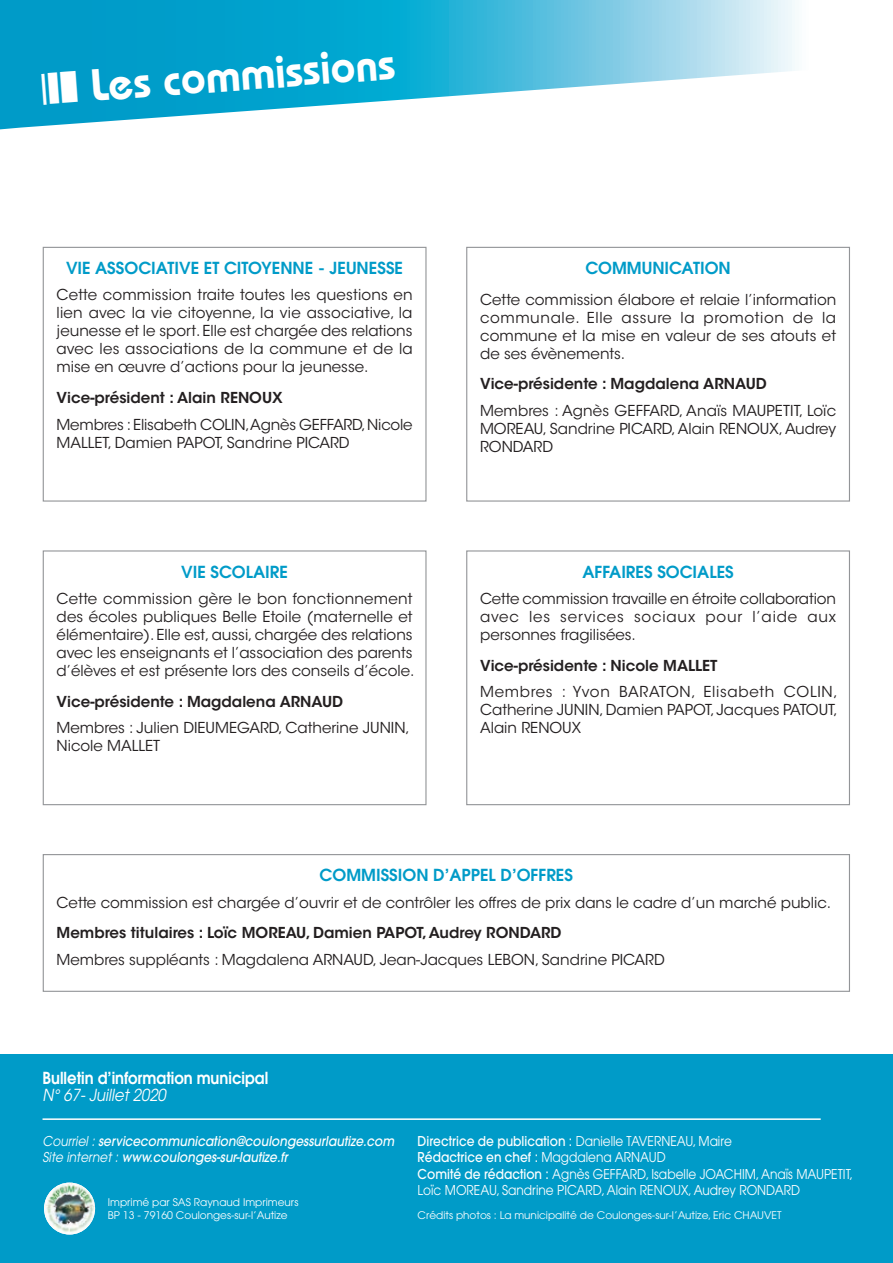
<style>
.page{position:relative;width:893px;height:1263px;background:#fff}
.page>*{position:absolute;margin:0;border:0;box-sizing:border-box;transform-origin:0 0}
.t1{font:600 45px "Bauhaus";color:#fff}
.t2{font:600 16.5px "Avant Garde";color:#009bc8}
.t3{font:600 16.5px "Avant Garde";color:#fff;scale:.9 1}
.t4{font:italic 16.5px "Avant Garde";color:#fff;scale:.9 1}
.t5{font:15px/18px "ITC Avant Garde Std";color:#231f20;text-align:justify}
.t6{font:600 15px "ITC Avant Garde Std";color:#231f20}
.t7{font:13.5px/16.5px "Avant Garde";color:#fff;scale:.9 1}
.t8{font:italic 500 13.5px/16.5px "Avant Garde";color:#fff;scale:.9 1}
.t9{font:10.5px/12.6px "Avant Garde";color:#fff}
.s1{font-weight:400}
.s2{font-weight:500}
</style>
<div class="page">
<svg style="left:0;top:0;width:795px;height:129px"></svg>
<div style="left:43px;top:247px;width:384px;height:255px;border:1px solid #939598"></div>
<div style="left:43px;top:550px;width:384px;height:255px;border:1px solid #939598"></div>
<div style="left:43px;top:854px;width:807px;height:138px;border:1px solid #939598"></div>
<div style="left:466px;top:247px;width:384px;height:255px;border:1px solid #939598"></div>
<div style="left:466px;top:550px;width:384px;height:255px;border:1px solid #939598"></div>
<div style="left:0;top:1054px;width:893px;height:209px;background:#009bc8"></div>
<img style="left:44px;top:1182px;width:51px;height:52px;border-radius:26px">
<hr style="left:43px;top:1118px;width:778px;height:2px;background:#fff">
<svg style="left:41px;top:70px;width:37px;height:35px"></svg>
<h1 class="t1" style="left:89px;top:58px;width:307px;rotate:-4deg">Les commissions</h1>
<p class="t2" style="left:66px;top:257px;width:339px">VIE ASSOCIATIVE ET CITOYENNE - JEUNESSE</p>
<p class="t5" style="left:57px;top:286px;width:358px">Cette commission traite toutes les questions en lien avec la vie citoyenne, la vie associative, la jeunesse et le sport. Elle est chargée des relations avec les associations de la commune et de la mise en œuvre d’actions pour la jeunesse.</p>
<p class="t6" style="left:57px;top:388px;width:228px">Vice-président : Alain RENOUX</p>
<p class="t5" style="left:57px;top:415px;width:358px">Membres : Elisabeth COLIN,Agnès GEFFARD, Nicole<br>MALLET, Damien PAPOT, Sandrine PICARD</p>
<p class="t2" style="left:181px;top:561px;width:108px">VIE SCOLAIRE</p>
<p class="t5" style="left:57px;top:590px;width:359px">Cette commission gère le bon fonctionnement des écoles publiques Belle Etoile (maternelle et élémentaire). Elle est, aussi, chargée des relations avec les enseignants et l’association des parents d’élèves et est présente lors des conseils d’école.</p>
<p class="t6" style="left:57px;top:692px;width:288px">Vice-présidente : Magdalena ARNAUD</p>
<p class="t5" style="left:57px;top:719px;width:355px">Membres : Julien DIEUMEGARD, Catherine JUNIN,<br>Nicole MALLET</p>
<p class="t2" style="left:585px;top:257px;width:147px">COMMUNICATION</p>
<p class="t5" style="left:480px;top:290px;width:358px">Cette commission élabore et relaie l’information communale. Elle assure la promotion de la commune et la mise en valeur de ses atouts et de ses évènements.</p>
<p class="t6" style="left:480px;top:374px;width:288px">Vice-présidente : Magdalena ARNAUD</p>
<p class="t5" style="left:480px;top:402px;width:358px">Membres : Agnès GEFFARD, Anaïs MAUPETIT, Loïc MOREAU, Sandrine PICARD, Alain RENOUX, Audrey RONDARD</p>
<p class="t2" style="left:582px;top:561px;width:153px">AFFAIRES SOCIALES</p>
<p class="t5" style="left:480px;top:590px;width:358px">Cette commission travaille en étroite collaboration avec les services sociaux pour l’aide aux personnes fragilisées.</p>
<p class="t6" style="left:480px;top:656px;width:239px">Vice-présidente : Nicole MALLET</p>
<p class="t5" style="left:480px;top:683px;width:359px">Membres : Yvon BARATON, Elisabeth COLIN, Catherine JUNIN, Damien PAPOT, Jacques PATOUT, Alain RENOUX</p>
<p class="t2" style="left:320px;top:864px;width:255px">COMMISSION D’APPEL D’OFFRES</p>
<p class="t5" style="left:57px;top:893px;width:776px">Cette commission est chargée d’ouvrir et de contrôler les offres de prix dans le cadre d’un marché public.</p>
<p class="t6" style="left:57px;top:923px;width:506px">Membres titulaires : Loïc MOREAU, Damien PAPOT, Audrey RONDARD</p>
<p class="t5" style="left:57px;top:951px;width:610px">Membres suppléants : Magdalena ARNAUD, Jean-Jacques LEBON, Sandrine PICARD</p>
<p class="t3" style="left:43px;top:1067px;width:252px">Bulletin d’information municipal</p>
<p class="t4" style="left:43px;top:1085px;width:139px">N° 67- Juillet 2020</p>
<p class="t8" style="left:43px;top:1132px;width:392px"><span class="s1">Courriel :</span> servicecommunication@coulongessurlautize.com<br><span class="s1">Site internet :</span> www.coulonges-sur-lautize.fr</p>
<p class="t9" style="left:108px;top:1196px;width:192px">Imprimé par SAS Raynaud Imprimeurs<br>BP 13 - 79160 Coulonges-sur-l’Autize</p>
<p class="t7" style="left:418px;top:1132px;width:485px"><span class="s2">Directrice de publication :</span> Danielle TAVERNEAU, Maire<br><span class="s2">Rédactrice en chef :</span> Magdalena ARNAUD<br><span class="s2">Comité de rédaction :</span> Agnès GEFFARD, Isabelle JOACHIM, Anaïs MAUPETIT, Loïc MOREAU, Sandrine PICARD, Alain RENOUX, Audrey RONDARD</p>
<p class="t9" style="left:418px;top:1208px;width:365px">Crédits photos : La municipalité de Coulonges-sur-l’Autize, Eric CHAUVET</p>
</div>
